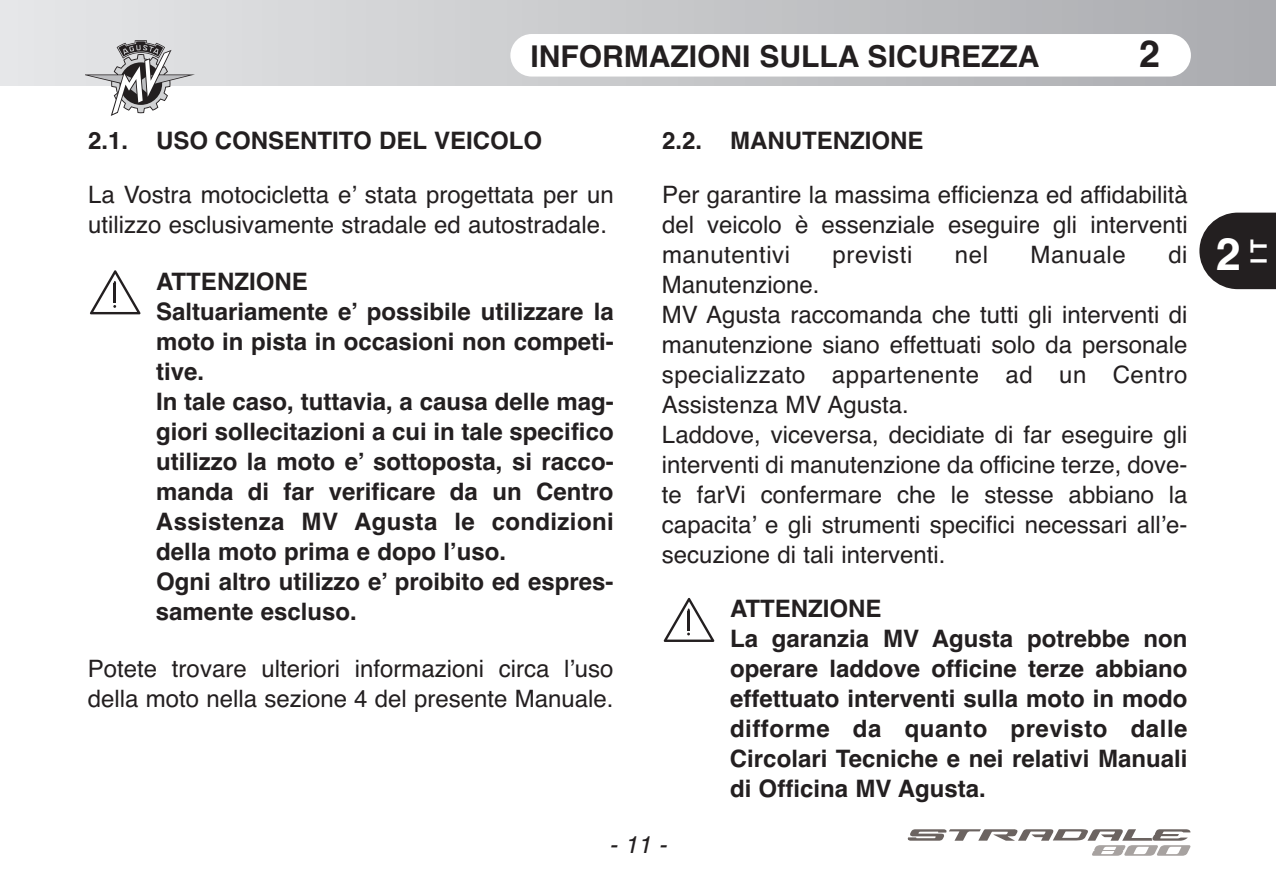
<style>
.page{position:relative;width:1276px;height:893px;background:#fff}
.page>*{position:absolute;margin:0;border:0;box-sizing:border-box;transform-origin:0 0}
.t1{font:700 45px "Helvetica";color:#fff}
.t2{font:700 37.5px "Helvetica";color:#231f20}
.t3{font:700 30px "Helvetica";color:#231f20}
.t4{font:24px/30px "Helvetica";color:#231f20}
.t5{font:700 24px/30px "Helvetica";color:#231f20}
.t6{font:24px "Helvetica";letter-spacing:.02em;color:#231f20}
.t7{font:italic 24px "Helvetica";color:#231f20}
.t8{font:700 22.5px "Helvetica";color:#fff}
</style>
<div class="page">
<div style="left:0;top:0;width:1276px;height:85px;background:linear-gradient(to right,#e6e7e8,#aaabaf)"></div>
<div style="left:510px;top:34px;width:681px;height:43px;background:#fff;border-radius:21px"></div>
<svg style="left:1199px;top:213px;width:77px;height:76px;background:#3b3738"></svg>
<svg style="left:85px;top:40px;width:110px;height:76px"></svg>
<svg style="left:907px;top:829px;width:283px;height:27px"></svg>
<svg style="left:90px;top:270px;width:50px;height:44px"></svg>
<svg style="left:664px;top:598px;width:50px;height:44px"></svg>
<p class="t3" style="left:530px;top:39px;width:510px">INFORMAZIONI SULLA SICUREZZA</p>
<h2 class="t2" style="left:1139px;top:32px;width:22px">2</h2>
<p class="t5" style="left:88px;top:125px;width:455px">2.1. USO CONSENTITO DEL vEICOLO</p>
<p class="t4" style="left:88px;top:179px;width:527px">La Vostra motocicletta e’ stata progettata per un utilizzo esclusivamente stradale ed autostradale.</p>
<p class="t5" style="left:156px;top:266px;width:459px">ATTENZIONE<br>Saltuariamente e’ possibile utilizzare la moto in pista in occasioni non competi&shy;tive.<br>In tale caso, tuttavia, a causa delle mag&shy;giori sollecitazioni a cui in tale specifico utilizzo la moto e’ sottoposta, si racco&shy;manda di far verificare da un Centro<br>Assistenza Mv Agusta le condizioni della moto prima e dopo l’uso.<br>Ogni altro utilizzo e’ proibito ed espres&shy;samente escluso.</p>
<p class="t4" style="left:88px;top:653px;width:527px">Potete trovare ulteriori informazioni circa l’uso della moto nella sezione 4 del presente Manuale.</p>
<p class="t5" style="left:662px;top:125px;width:263px">2.2. MANUTENZIONE</p>
<p class="t4" style="left:662px;top:179px;width:527px;text-align:justify">Per garantire la massima efficienza ed affidabilità del veicolo è essenziale eseguire gli interventi manutentivi</p>
<p class="t6" style="left:832px;top:240px;width:81px">previsti</p>
<p class="t4" style="left:955px;top:239px;width:35px">nel</p>
<p class="t6" style="left:1030px;top:240px;width:97px">Manuale</p>
<p class="t4" style="left:1168px;top:239px;width:21px">di</p>
<p class="t4" style="left:662px;top:269px;width:527px">Manutenzione.<br>MV Agusta raccomanda che tutti gli interventi di manutenzione siano effettuati solo da personale specializzato appartenente ad un Centro Assistenza MV Agusta.<br>Laddove, viceversa, decidiate di far eseguire gli interventi di manutenzione da officine terze, dove&shy;te farVi confermare che le stesse abbiano la capacita’ e gli strumenti specifici necessari all’e&shy;secuzione di tali interventi.</p>
<p class="t5" style="left:730px;top:593px;width:459px">ATTENZIONE<br>La garanzia Mv Agusta potrebbe non operare laddove officine terze abbiano effettuato interventi sulla moto in modo difforme da quanto previsto dalle<br>Circolari Tecniche e nei relativi Manuali di Officina Mv Agusta.</p>
<p class="t7" style="left:609px;top:831px;width:59px">-11-</p>
<h1 class="t1" style="left:1216px;top:228px;width:27px">2</h1>
<p class="t8" style="left:1246px;top:263px;width:25px;rotate:-90deg">IT</p>
</div>
